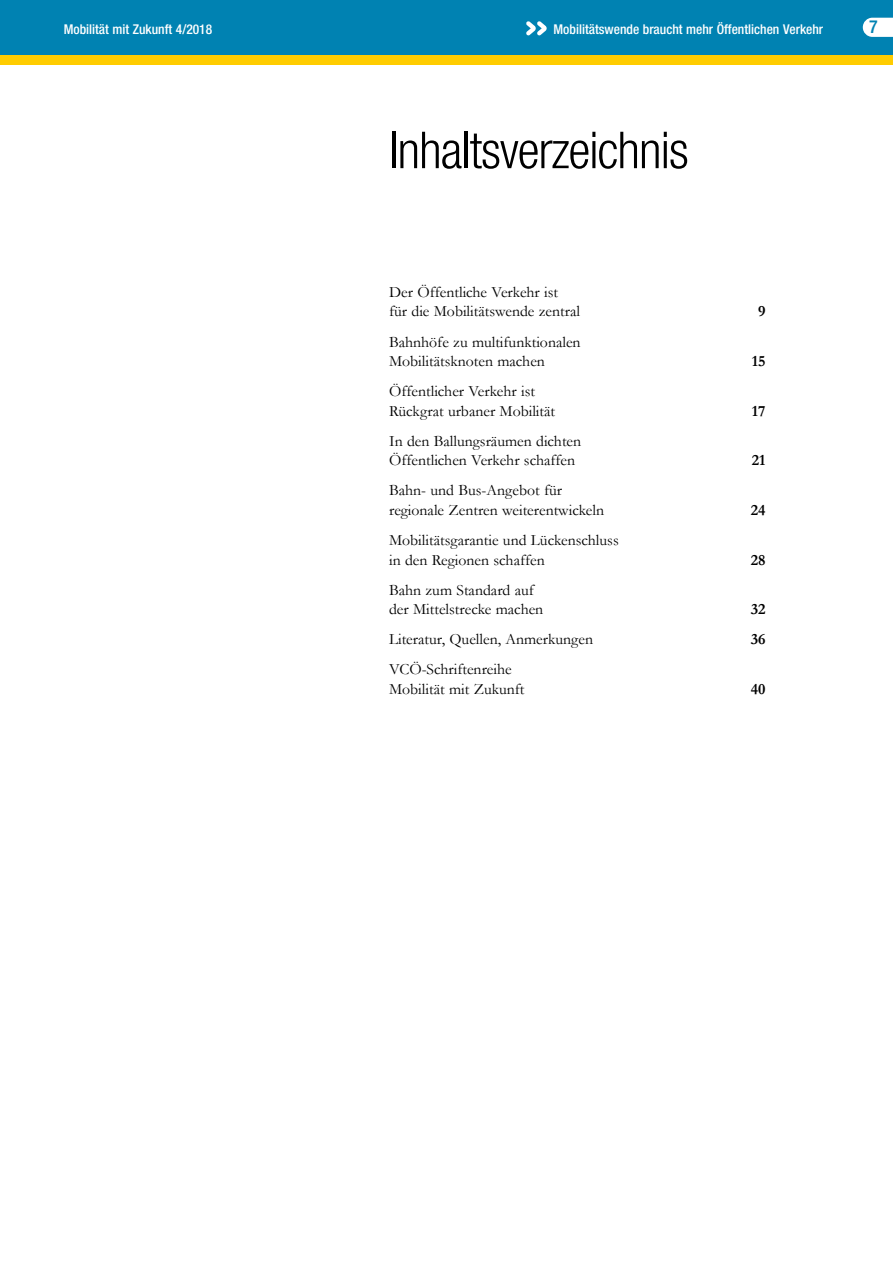
<style>
.page{position:relative;width:893px;height:1263px;background:#fff}
.page>*{position:absolute;margin:0;border:0;box-sizing:border-box;transform-origin:0 0}
.t1{font:300 condensed 51px "Helvetica Neue";letter-spacing:-.02em;color:#000}
.t2{font:500 condensed 18px "Helvetica Neue";color:#0082b2}
.t3{font:15.75px/19.5px "Garamond";color:#000}
.t4{font:700 15.75px "Garamond";color:#000}
.t5{font:500 condensed 13.5px "Helvetica Neue";color:#fff}
</style>
<div class="page">
<div style="left:0;top:0;width:893px;height:55px;background:#0082b2"></div>
<div style="left:0;top:55px;width:893px;height:10px;background:#fc0"></div>
<svg style="left:863px;top:18px;width:30px;height:19px"></svg>
<svg style="left:526px;top:21px;width:21px;height:14px"></svg>
<p class="t5" style="left:64px;top:21px;width:150px">Mobilität mit Zukunft 4/2018</p>
<p class="t5" style="left:554px;top:21px;width:271px">Mobilitätswende braucht mehr Öffentlichen Verkehr</p>
<p class="t2" style="left:869px;top:16px;width:10px">7</p>
<h1 class="t1" style="left:389px;top:121px;width:301px">Inhaltsverzeichnis</h1>
<p class="t3" style="left:389px;top:282px;width:192px">Der Öffentliche Verkehr ist für die Mobilitätswende zentral</p>
<p class="t3" style="left:389px;top:331px;width:193px">Bahnhöfe zu multifunktionalen<br>Mobilitätsknoten machen</p>
<p class="t3" style="left:389px;top:381px;width:168px">Öffentlicher Verkehr ist<br>Rückgrat urbaner Mobilität</p>
<p class="t3" style="left:389px;top:431px;width:194px">In den Ballungsräumen dichten<br>Öffentlichen Verkehr schaffen</p>
<p class="t3" style="left:389px;top:480px;width:217px">Bahn- und Bus-Angebot für regionale Zentren weiterentwickeln</p>
<p class="t3" style="left:389px;top:530px;width:231px">Mobilitätsgarantie und Lückenschluss in den Regionen schaffen</p>
<p class="t3" style="left:389px;top:580px;width:156px">Bahn zum Standard auf der Mittelstrecke machen</p>
<p class="t4" style="left:758px;top:301px;width:9px">9</p>
<p class="t4" style="left:752px;top:350px;width:15px">15</p>
<p class="t4" style="left:752px;top:400px;width:15px">17</p>
<p class="t4" style="left:752px;top:450px;width:15px">21</p>
<p class="t4" style="left:751px;top:499px;width:16px">24</p>
<p class="t4" style="left:751px;top:549px;width:16px">28</p>
<p class="t4" style="left:751px;top:598px;width:16px">32</p>
<p class="t3" style="left:389px;top:629px;width:206px">Literatur, Quellen, Anmerkungen</p>
<p class="t4" style="left:751px;top:629px;width:16px">36</p>
<p class="t3" style="left:389px;top:659px;width:137px">VCÖ-Schriftenreihe<br>Mobilität mit Zukunft</p>
<p class="t4" style="left:751px;top:678px;width:16px">40</p>
</div>
